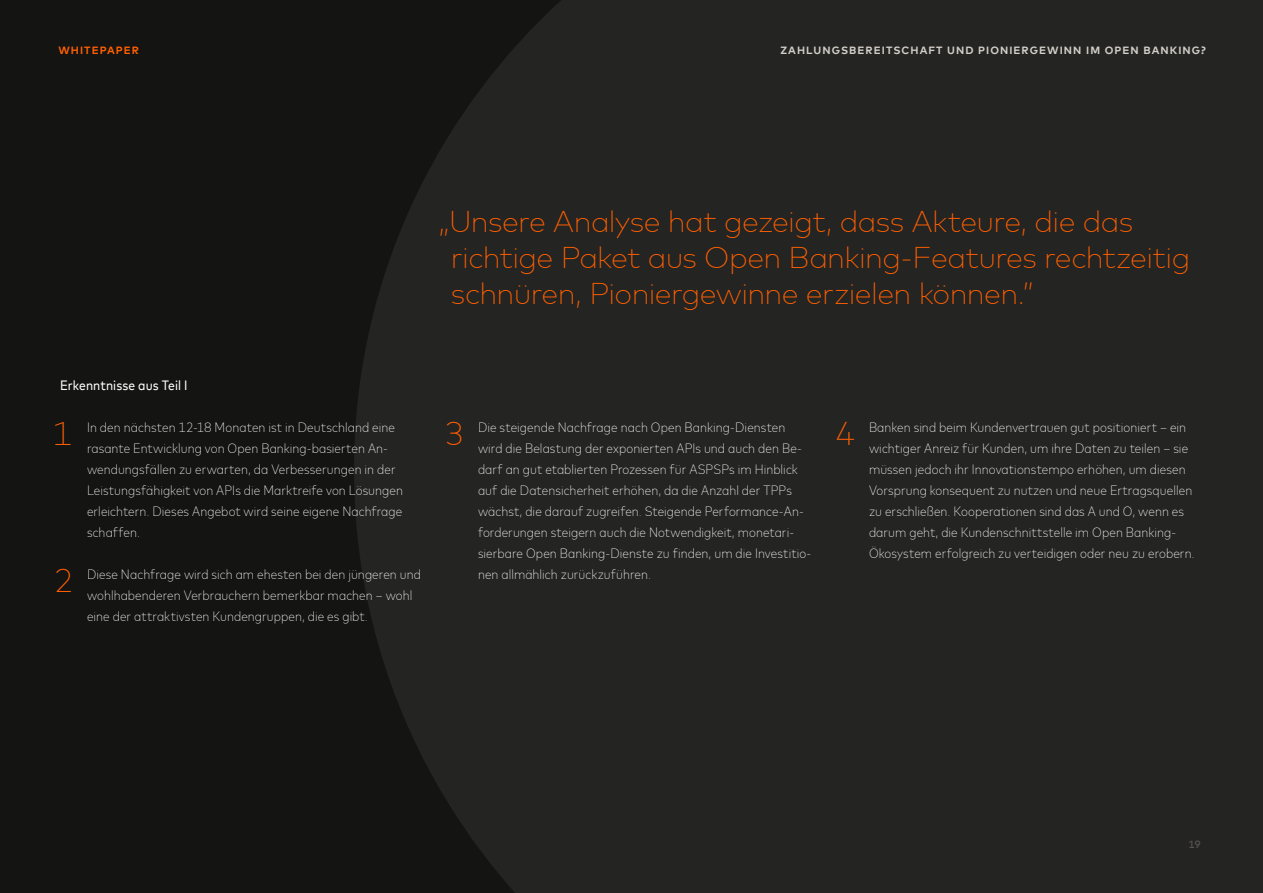
<style>
.page{position:relative;width:1263px;height:893px;background:#141413}
.page>*{position:absolute;margin:0;border:0;box-sizing:border-box;transform-origin:0 0}
.t1{font:200 33px "Mark Offc For MC";color:#ff5f00}
.t2{font:200 30px/36px "Mark Offc For MC";letter-spacing:-.02em;color:#ff5f00}
.t3{font:300 expanded 13.5px/21px "Mark For MC Nrw";letter-spacing:.005em;color:#fff}
.t4{font:13.5px "Mark For MC Nrw";letter-spacing:.01em;color:#fff}
.t5{font:700 10.5px "Mark Offc For MC";letter-spacing:.1em;color:#d3cfc8}
.t6{font:700 10.5px "Mark Offc For MC";letter-spacing:.1em;color:#ff5f00}
.t7{font:500 10.5px "Mark Offc For MC";color:#54524f}
</style>
<div class="page">
<div style="left:354px;top:0;width:909px;height:893px;background:#242423"></div>
<div style="left:817px;top:365px;width:50px;height:100px;background:#242423"></div>
<div style="left:444px;top:419px;width:34px;height:26px;background:#242423"></div>
<p class="t6" style="left:58px;top:42px;width:82px">WHITEPAPER</p>
<p class="t5" style="left:780px;top:42px;width:427px">ZAHLUNGSBEREITSCHAFT UND PIONIERGEWINN IM OPEN BANKING?</p>
<h2 class="t2" style="left:451px;top:201px;width:741px;text-indent:-13px">„Unsere Analyse hat gezeigt, dass Akteure, die das richtige Paket aus Open Banking-Features rechtzeitig schnüren, Pioniergewinne erzielen können.”</h2>
<p class="t4" style="left:60px;top:375px;width:129px">Erkenntnisse aus Teil I</p>
<p class="t3" style="left:87px;top:416px;width:317px;text-indent:-27px">1. In den nächsten 12-18 Monaten ist in Deutschland eine rasante Entwicklung von Open Banking-basierten An&shy;wendungsfällen zu erwarten, da Verbesserungen in der Leistungsfähigkeit von APIs die Marktreife von Lösungen erleichtern. Dieses Angebot wird seine eigene Nachfrage schaffen.</p>
<p class="t3" style="left:87px;top:563px;width:335px;text-indent:-27px">2. Diese Nachfrage wird sich am ehesten bei den jüngeren und wohlhabenderen Verbrauchern bemerkbar machen – wohl eine der attraktivsten Kundengruppen, die es gibt.</p>
<h1 class="t1" style="left:52px;top:409px;width:21px">1</h1>
<h1 class="t1" style="left:54px;top:556px;width:21px">2</h1>
<h1 class="t1" style="left:444px;top:409px;width:21px">3</h1>
<h1 class="t1" style="left:835px;top:409px;width:21px">4</h1>
<p class="t3" style="left:478px;top:416px;width:335px;text-indent:-27px">3. Die steigende Nachfrage nach Open Banking-Diensten wird die Belastung der exponierten APIs und auch den Be&shy;darf an gut etablierten Prozessen für ASPSPs im Hinblick auf die Datensicherheit erhöhen, da die Anzahl der TPPs wächst, die darauf zugreifen. Steigende Performance-An&shy;forderungen steigern auch die Notwendigkeit, monetari&shy;sierbare Open Banking-Dienste zu finden, um die Investitio&shy;nen allmählich zurückzuführen.</p>
<p class="t3" style="left:869px;top:416px;width:327px">Banken sind beim Kundenvertrauen gut positioniert – ein wichtiger Anreiz für Kunden, um ihre Daten zu teilen – sie müssen jedoch ihr Innovationstempo erhöhen, um diesen Vorsprung konsequent zu nutzen und neue Ertragsquellen zu erschließen. Kooperationen sind das A und O, wenn es darum geht, die Kundenschnittstelle im Open Banking-Ökosystem erfolgreich zu verteidigen oder neu zu erobern.</p>
<p class="t7" style="left:1188px;top:836px;width:14px">19</p>
</div>
